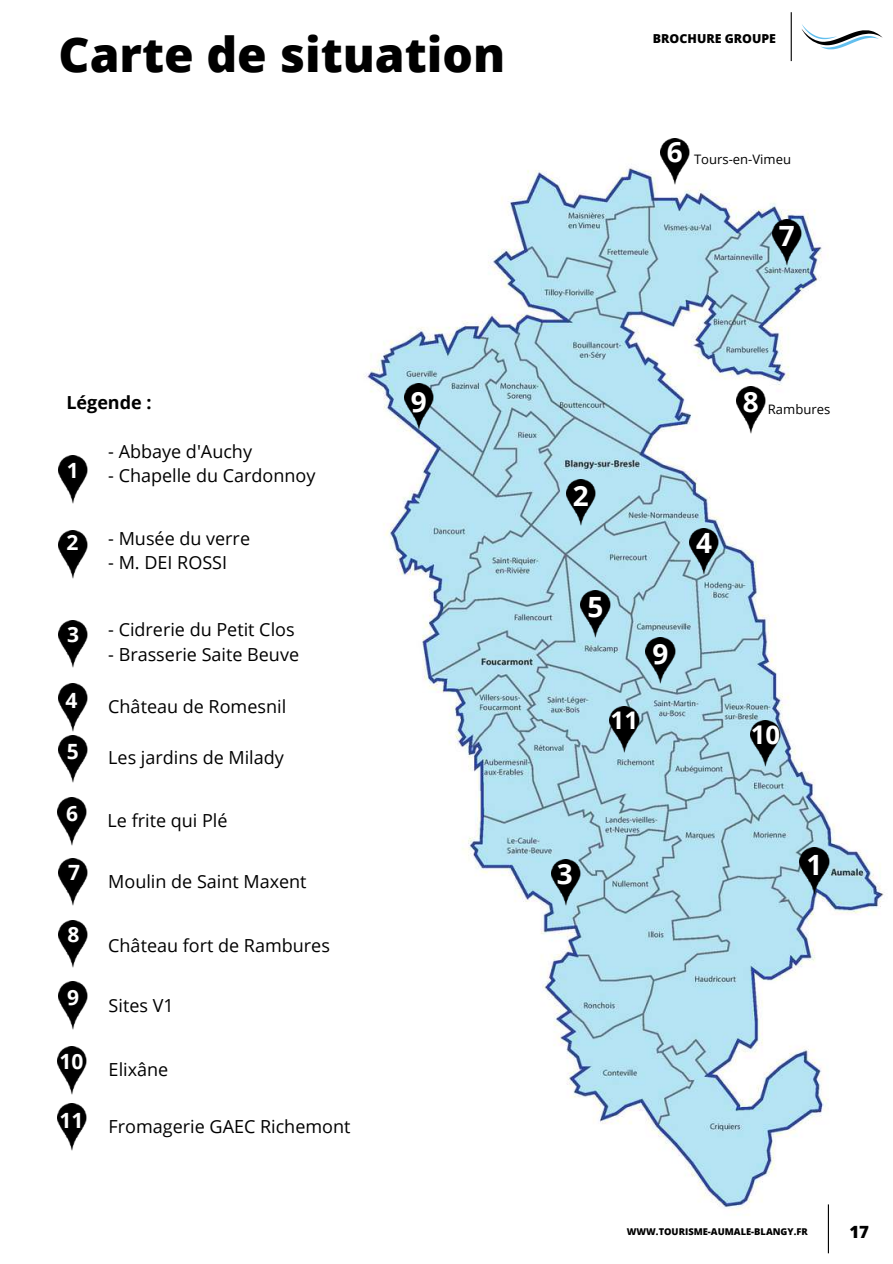
<style>
.page{position:relative;width:893px;height:1264px;background:#fff}
.page>*{position:absolute;margin:0;border:0;box-sizing:border-box;transform-origin:0 0}
.t1{font:800 48px "Open Sans";color:#000}
.t2{font:700 27.9px "Open Sans";color:#fff}
.t3{font:700 25.8px "Open Sans";color:#fff}
.t4{font:700 24.3px "Open Sans";color:#fff}
.t5{font:700 21px "Open Sans";color:#fff}
.t6{font:18px "Open Sans";color:#000}
.t7{font:700 18px "Open Sans";color:#000}
.t8{font:800 16.8px "Open Sans";color:#000}
.t9{font:13.05px "Open Sans";color:#000}
.t10{font:800 12.3px "Open Sans";color:#000}
.t11{font:800 9.3px "Open Sans";color:#000}
</style>
<div class="page">
<img style="left:363px;top:148px;width:522px;height:1074px">
<img style="left:660px;top:138px;width:29px;height:46px">
<img style="left:772px;top:219px;width:29px;height:46px">
<img style="left:736px;top:387px;width:29px;height:46px">
<img style="left:404px;top:383px;width:29px;height:46px">
<img style="left:566px;top:480px;width:29px;height:46px">
<img style="left:645px;top:637px;width:30px;height:46px">
<img style="left:799px;top:847px;width:30px;height:47px">
<img style="left:689px;top:528px;width:29px;height:47px">
<img style="left:551px;top:859px;width:30px;height:46px">
<img style="left:580px;top:591px;width:30px;height:46px">
<img style="left:750px;top:720px;width:30px;height:46px">
<img style="left:610px;top:706px;width:29px;height:46px">
<img style="left:59px;top:456px;width:29px;height:47px">
<img style="left:59px;top:531px;width:29px;height:47px">
<img style="left:59px;top:620px;width:29px;height:47px">
<img style="left:59px;top:684px;width:29px;height:47px">
<img style="left:59px;top:735px;width:29px;height:47px">
<img style="left:58px;top:797px;width:29px;height:48px">
<img style="left:59px;top:858px;width:29px;height:47px">
<img style="left:59px;top:920px;width:29px;height:47px">
<img style="left:59px;top:981px;width:29px;height:48px">
<img style="left:58px;top:1046px;width:29px;height:48px">
<img style="left:58px;top:1103px;width:29px;height:47px">
<svg style="left:801px;top:24px;width:81px;height:25px"></svg>
<hr style="left:790px;top:12px;width:1px;height:49px;background:#000">
<hr style="left:827px;top:1204px;width:1px;height:49px;background:#000">
<h1 class="t1" style="left:59px;top:21px;width:448px">Carte de situation</h1>
<p class="t10" style="left:653px;top:30px;width:125px">BROCHURE GROUPE</p>
<p class="t9" style="left:667px;top:150px;width:126px"><sup>6</sup> Tours-en-Vimeu</p>
<h2 class="t2" style="left:778px;top:216px;width:17px">7</h2>
<p class="t7" style="left:66px;top:390px;width:87px">Légende :</p>
<p class="t5" style="left:67px;top:456px;width:13px">1</p>
<p class="t5" style="left:66px;top:528px;width:13px">2</p>
<p class="t5" style="left:67px;top:619px;width:13px">3</p>
<p class="t5" style="left:65px;top:685px;width:13px">4</p>
<p class="t5" style="left:67px;top:736px;width:13px">5</p>
<p class="t5" style="left:66px;top:798px;width:13px">6</p>
<p class="t5" style="left:68px;top:857px;width:13px">7</p>
<p class="t5" style="left:67px;top:919px;width:13px">8</p>
<p class="t5" style="left:67px;top:982px;width:13px">9</p>
<p class="t5" style="left:60px;top:1047px;width:25px">10</p>
<p class="t5" style="left:60px;top:1105px;width:25px">11</p>
<p class="t6" style="left:108px;top:438px;width:145px">- Abbaye d'Auchy</p>
<p class="t6" style="left:108px;top:463px;width:209px">- Chapelle du Cardonnoy</p>
<p class="t6" style="left:108px;top:525px;width:143px">- Musée du verre</p>
<p class="t6" style="left:108px;top:550px;width:120px">- M. DEI ROSSI</p>
<p class="t6" style="left:108px;top:616px;width:188px">- Cidrerie du Petit Clos</p>
<p class="t6" style="left:108px;top:641px;width:192px">- Brasserie Saite Beuve</p>
<p class="t6" style="left:108px;top:694px;width:179px">Château de Romesnil</p>
<p class="t6" style="left:108px;top:745px;width:177px">Les jardins de Milady</p>
<p class="t6" style="left:108px;top:807px;width:121px">Le frite qui Plé</p>
<p class="t6" style="left:108px;top:868px;width:200px">Moulin de Saint Maxent</p>
<p class="t6" style="left:108px;top:932px;width:223px">Château fort de Rambures</p>
<p class="t6" style="left:109px;top:992px;width:67px">Sites V1</p>
<p class="t6" style="left:109px;top:1056px;width:61px">Elixâne</p>
<p class="t6" style="left:109px;top:1113px;width:243px">Fromagerie GAEC Richemont</p>
<h2 class="t2" style="left:410px;top:382px;width:17px">9</h2>
<h2 class="t2" style="left:572px;top:476px;width:17px">2</h2>
<h2 class="t2" style="left:587px;top:587px;width:17px">5</h2>
<h2 class="t2" style="left:652px;top:634px;width:17px">9</h2>
<h3 class="t4" style="left:610px;top:703px;width:29px">11</h3>
<h2 class="t2" style="left:696px;top:523px;width:17px">4</h2>
<p class="t9" style="left:743px;top:400px;width:89px"><sup>8</sup> Rambures</p>
<h3 class="t3" style="left:750px;top:716px;width:31px">10</h3>
<h2 class="t2" style="left:557px;top:854px;width:17px">3</h2>
<h2 class="t2" style="left:806px;top:845px;width:17px">1</h2>
<p class="t11" style="left:626px;top:1225px;width:183px">WWW.TOURISME-AUMALE-BLANGY.FR</p>
<p class="t8" style="left:849px;top:1219px;width:21px">17</p>
</div>
